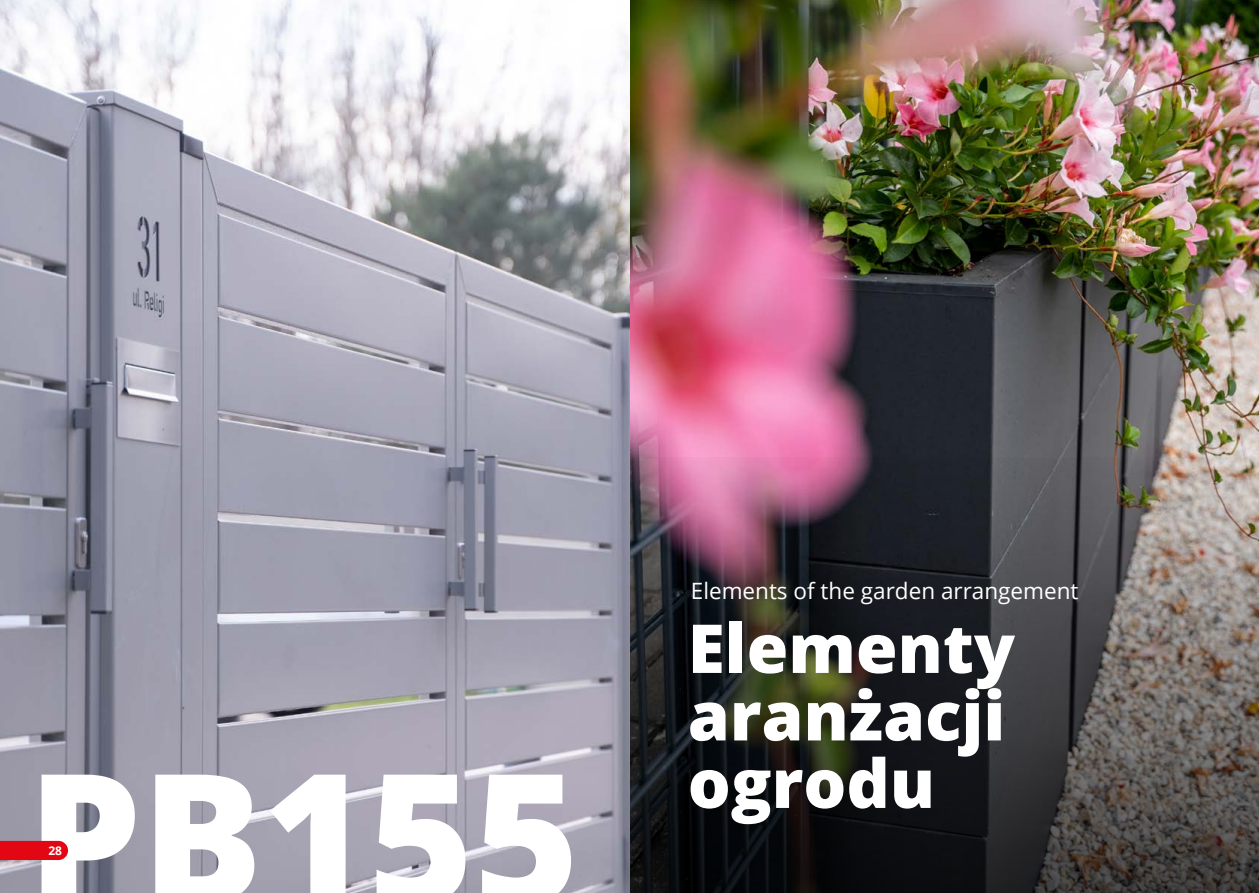
<style>
.page{position:relative;width:1259px;height:893px;background:#fff}
.page>*{position:absolute;margin:0;border:0;box-sizing:border-box;transform-origin:0 0}
.t1{font:800 180px "Open Sans";color:#fff}
.t2{font:800 67.5px/67.5px "Open Sans";color:#fff}
.t3{font:22.5px "Open Sans";color:#fff}
.t4{font:700 12px "Open Sans";color:#fff}
</style>
<div class="page">
<img style="left:629px;top:0;width:630px;height:457px">
<img style="left:629px;top:457px;width:630px;height:436px">
<svg style="left:0;top:0;width:629px;height:893px"></svg>
<svg style="left:0;top:841px;width:68px;height:19px"></svg>
<h1 class="t1" style="left:28px;top:701px;width:553px">PB155</h1>
<p class="t4" style="left:48px;top:842px;width:15px">28</p>
<p class="t3" style="left:691px;top:576px;width:389px">Elements of the garden arrangement</p>
<h2 class="t2" style="left:688px;top:611px;width:329px">Elementy aranżacji ogrodu</h2>
</div>
